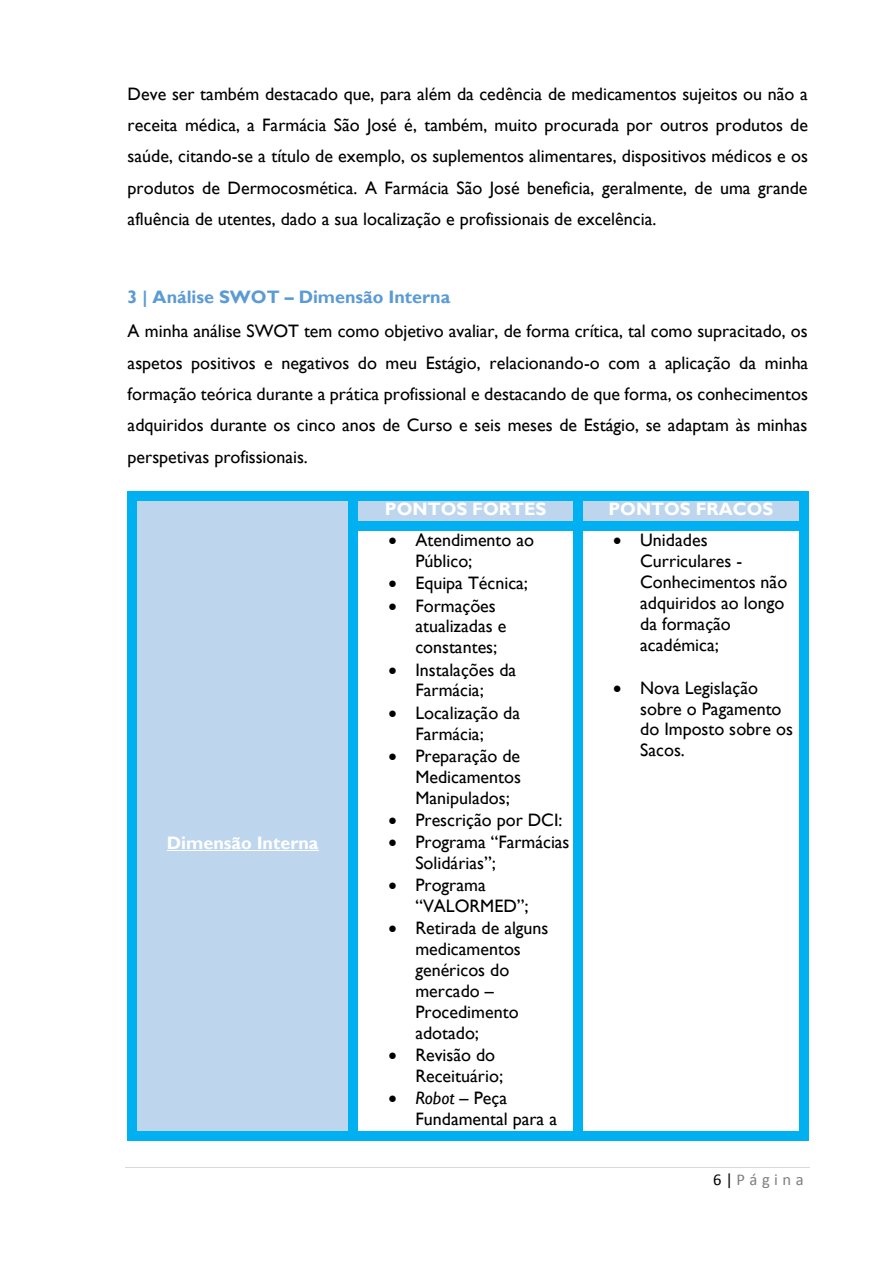
<style>
.page{position:relative;width:893px;height:1263px;background:#fff}
.page>*{position:absolute;margin:0;border:0;box-sizing:border-box;transform-origin:0 0}
.t1{font:18px/20.9px "Gill Sans MT";color:#000}
.t2{font:700 18px "Gill Sans MT";color:#fff}
.t3{font:700 18px "Gill Sans MT";color:#5b9bd5}
.t4{font:16.5px "Calibri";letter-spacing:.27em;color:#7f7f7f}
.s1{font-style:italic}
.s2{color:#000}
</style>
<div class="page">
<hr style="left:125px;top:1167px;width:685px;height:1px;background:#d9d9d9">
<div style="left:137px;top:500px;width:212px;height:631px;background:#bdd6ee"></div>
<hr style="left:167px;top:850px;width:152px;height:1px;background:#fff">
<div style="left:358px;top:500px;width:216px;height:21px;background:#bdd6ee"></div>
<div style="left:583px;top:500px;width:216px;height:21px;background:#bdd6ee"></div>
<div style="left:128px;top:491px;width:9px;height:9px;background:#00b0f0"></div>
<div style="left:137px;top:491px;width:212px;height:9px;background:#00b0f0"></div>
<div style="left:349px;top:491px;width:9px;height:9px;background:#00b0f0"></div>
<div style="left:358px;top:491px;width:216px;height:9px;background:#00b0f0"></div>
<div style="left:574px;top:491px;width:9px;height:9px;background:#00b0f0"></div>
<div style="left:583px;top:491px;width:216px;height:9px;background:#00b0f0"></div>
<div style="left:799px;top:491px;width:9px;height:9px;background:#00b0f0"></div>
<div style="left:128px;top:500px;width:9px;height:21px;background:#00b0f0"></div>
<div style="left:349px;top:500px;width:9px;height:21px;background:#00b0f0"></div>
<div style="left:574px;top:500px;width:9px;height:21px;background:#00b0f0"></div>
<div style="left:799px;top:500px;width:9px;height:21px;background:#00b0f0"></div>
<div style="left:128px;top:521px;width:9px;height:9px;background:#00b0f0"></div>
<div style="left:349px;top:521px;width:9px;height:9px;background:#00b0f0"></div>
<div style="left:358px;top:521px;width:216px;height:9px;background:#00b0f0"></div>
<div style="left:574px;top:521px;width:9px;height:9px;background:#00b0f0"></div>
<div style="left:583px;top:521px;width:216px;height:9px;background:#00b0f0"></div>
<div style="left:799px;top:521px;width:9px;height:9px;background:#00b0f0"></div>
<div style="left:128px;top:530px;width:9px;height:601px;background:#00b0f0"></div>
<div style="left:128px;top:1131px;width:9px;height:9px;background:#00b0f0"></div>
<div style="left:137px;top:1131px;width:212px;height:9px;background:#00b0f0"></div>
<div style="left:349px;top:530px;width:9px;height:601px;background:#00b0f0"></div>
<div style="left:349px;top:1131px;width:9px;height:9px;background:#00b0f0"></div>
<div style="left:358px;top:1131px;width:216px;height:9px;background:#00b0f0"></div>
<div style="left:574px;top:530px;width:9px;height:601px;background:#00b0f0"></div>
<div style="left:574px;top:1131px;width:9px;height:9px;background:#00b0f0"></div>
<div style="left:583px;top:1131px;width:216px;height:9px;background:#00b0f0"></div>
<div style="left:799px;top:530px;width:9px;height:601px;background:#00b0f0"></div>
<div style="left:799px;top:1131px;width:9px;height:9px;background:#00b0f0"></div>
<p class="t1" style="left:128px;top:78px;width:682px;line-height:31.3px;text-align:justify">Deve ser também destacado que, para além da cedência de medicamentos sujeitos ou não a receita médica, a Farmácia São José é, também, muito procurada por outros produtos de saúde, citando-se a título de exemplo, os suplementos alimentares, dispositivos médicos e os produtos de Dermocosmética. A Farmácia São José beneficia, geralmente, de uma grande afluência de utentes, dado a sua localização e profissionais de excelência.</p>
<p class="t3" style="left:128px;top:286px;width:324px">3 | Análise SWOT – Dimensão Interna</p>
<p class="t1" style="left:128px;top:315px;width:682px;line-height:31.3px;text-align:justify">A minha análise SWOT tem como objetivo avaliar, de forma crítica, tal como supracitado, os aspetos positivos e negativos do meu Estágio, relacionando-o com a aplicação da minha formação teórica durante a prática profissional e destacando de que forma, os conhecimentos adquiridos durante os cinco anos de Curso e seis meses de Estágio, se adaptam às minhas perspetivas profissionais.</p>
<p class="t2" style="left:167px;top:832px;width:153px">Dimensão Interna</p>
<p class="t2" style="left:385px;top:498px;width:163px">PONTOS FORTES</p>
<p class="t2" style="left:608px;top:498px;width:167px">PONTOS FRACOS</p>
<p class="t1" style="left:415px;top:529px;width:120px;text-indent:-27px">• Atendimento ao<br>Público;</p>
<p class="t1" style="left:388px;top:572px;width:141px">• Equipa Técnica;</p>
<p class="t1" style="left:415px;top:595px;width:92px;text-indent:-27px">• Formações atualizadas e constantes;</p>
<p class="t1" style="left:388px;top:659px;width:129px;text-align:center">• Instalações da<br>Farmácia;</p>
<p class="t1" style="left:388px;top:702px;width:133px;text-align:center">• Localização da<br>Farmácia;</p>
<p class="t1" style="left:415px;top:745px;width:107px;text-align:justify;text-indent:-27px">• Preparação de Medicamentos Manipulados;</p>
<p class="t1" style="left:388px;top:809px;width:176px">• Prescrição por DCI:</p>
<p class="t1" style="left:415px;top:831px;width:156px;text-indent:-27px">• Programa “Farmácias<br>Solidárias”;</p>
<p class="t1" style="left:415px;top:874px;width:115px;text-indent:-27px">• Programa “VALORMED”;</p>
<p class="t1" style="left:415px;top:918px;width:135px;text-indent:-27px">• Retirada de alguns medicamentos genéricos do mercado –<br>Procedimento adotado;</p>
<p class="t1" style="left:415px;top:1044px;width:89px;text-indent:-27px">• Revisão do<br>Receituário;</p>
<p class="t1" style="left:415px;top:1087px;width:143px;text-indent:-27px">• <span class="s1">Robot</span> – Peça<br>Fundamental para a</p>
<p class="t1" style="left:640px;top:529px;width:149px;text-indent:-27px">• Unidades<br>Curriculares -<br>Conhecimentos não adquiridos ao longo da formação académica;</p>
<p class="t1" style="left:640px;top:677px;width:154px;text-indent:-27px">• Nova Legislação sobre o Pagamento do Imposto sobre os<br>Sacos.</p>
<p class="t4" style="left:713px;top:1173px;width:92px"><span class="s2">6|</span> Página</p>
</div>
